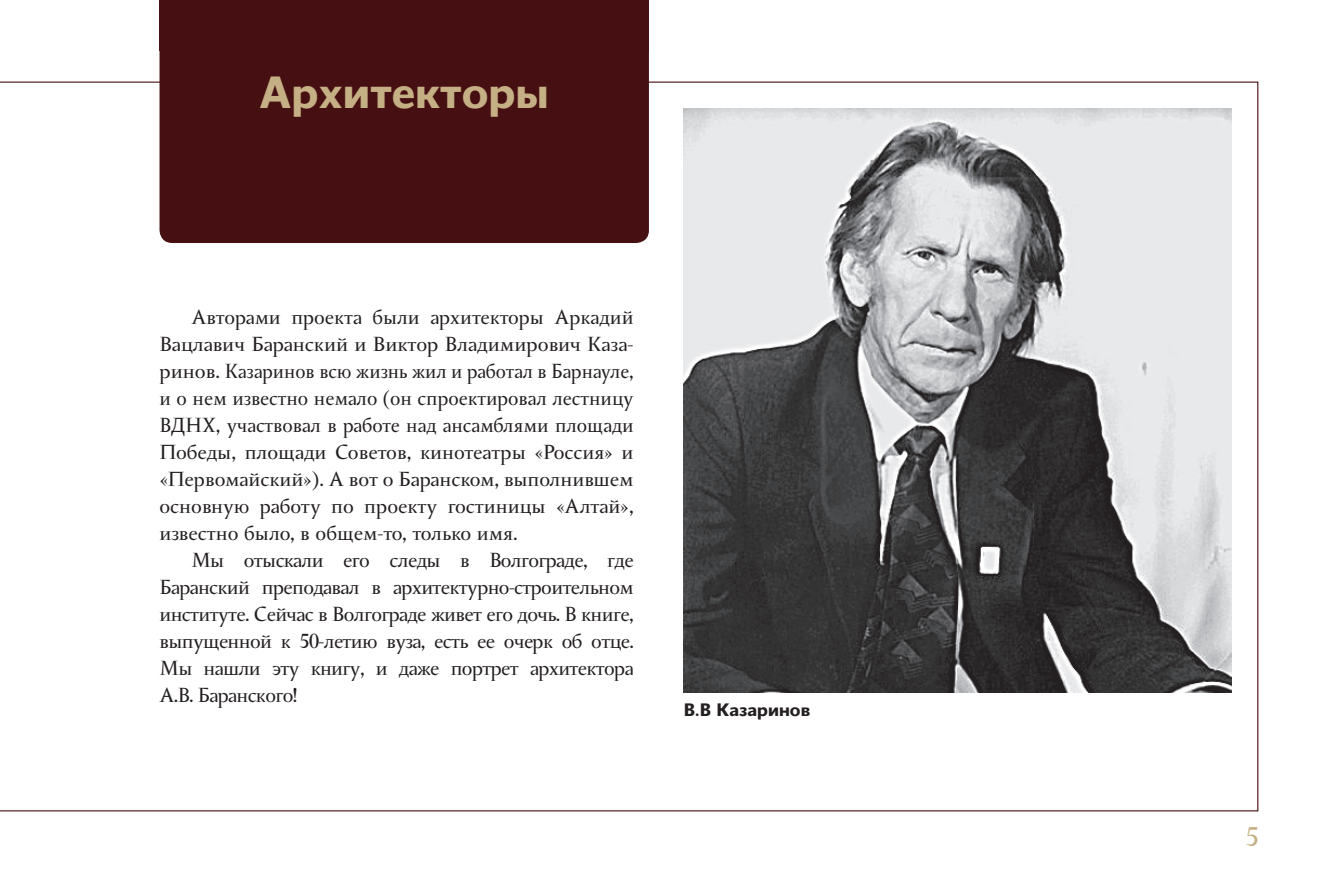
<style>
.page{position:relative;width:1340px;height:893px;background:#fff}
.page>*{position:absolute;margin:0;border:0;box-sizing:border-box;transform-origin:0 0}
.t1{font:700 45px "Conqueror Sans";color:#c5af84}
.t2{font:27px "Conqueror";color:#c5af84}
.t3{font:20.25px/27px "Conqueror";letter-spacing:-.03em;color:#231f20;text-align:justify}
.t4{font:700 18px "Conqueror Sans";color:#231f20}
</style>
<div class="page">
<div style="left:159px;top:0;width:490px;height:243px;background:#460f12;border-radius:13px"></div>
<div style="left:159px;top:0;width:490px;height:50px;background:#460f12"></div>
<img style="left:683px;top:108px;width:548px;height:585px">
<p class="t1" style="left:259px;top:65px;width:291px">Архитекторы</p>
<p class="t3" style="left:159px;top:304px;width:475px;text-indent:32px">Авторами проекта были архитекторы Аркадий Вацлавич Баранский и Виктор Владимирович Каза&shy;ринов. Казаринов всю жизнь жил и работал в Барнауле, и о нем известно немало (он спроектировал лестницу ВДНХ, участвовал в работе над ансамблями площади Победы, площади Советов, кинотеатры «Россия» и «Первомайский»). А вот о Баранском, выполнившем основную работу по проекту гостиницы «Алтай», известно было, в общем-то, только имя.</p>
<p class="t3" style="left:159px;top:547px;width:475px;text-indent:32px">Мы отыскали его следы в Волгограде, где Баранский преподавал в архитектурно-строительном институте. Сейчас в Волгограде живет его дочь. В книге, выпущенной к 50-летию вуза, есть ее очерк об отце.<br>Мы нашли эту книгу, и даже портрет архитектора А.В. Баранского!</p>
<p class="t4" style="left:683px;top:698px;width:128px">В.В Казаринов</p>
<p class="t2" style="left:1245px;top:819px;width:15px">5</p>
</div>
